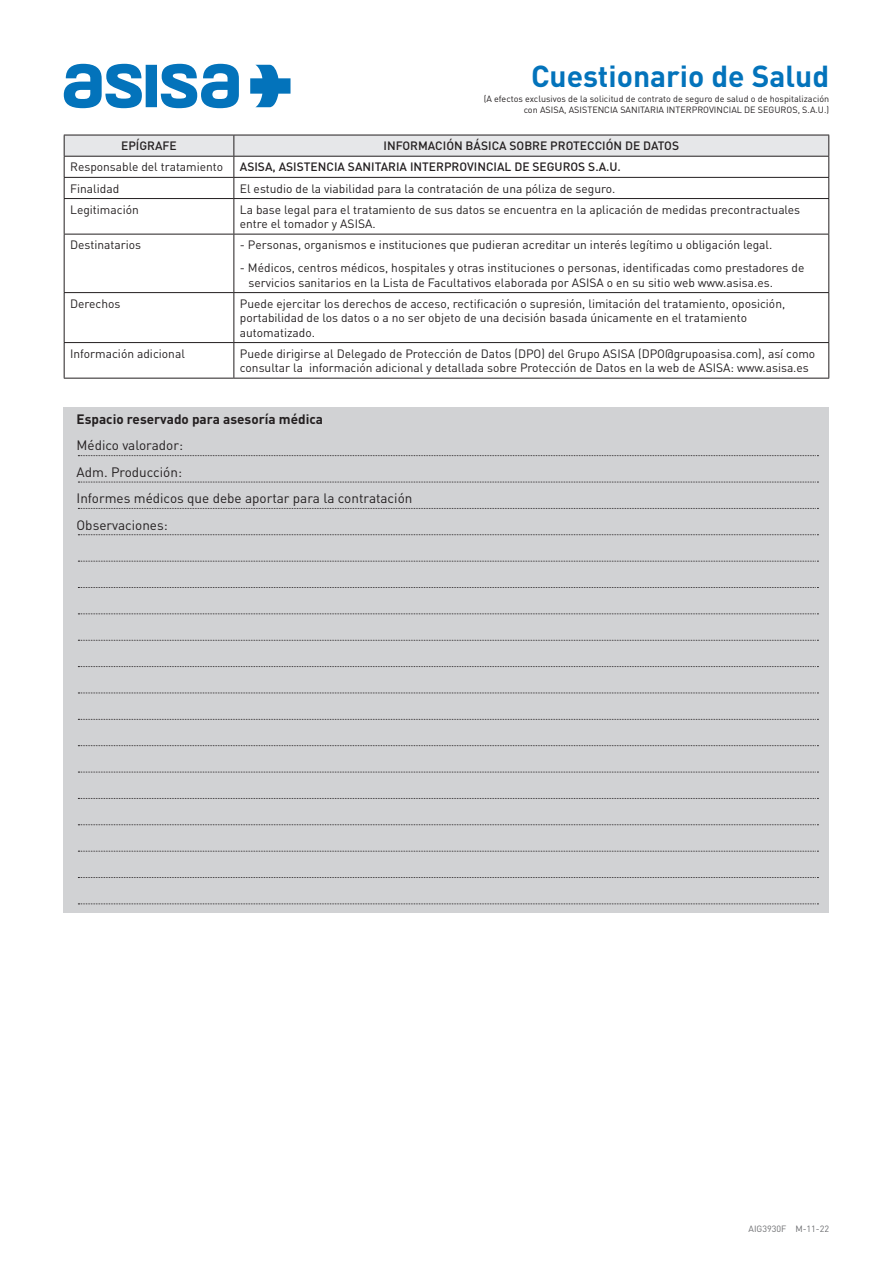
<style>
.page{position:relative;width:893px;height:1263px;background:#fff}
.page>*{position:absolute;margin:0;border:0;box-sizing:border-box;transform-origin:0 0}
.t1{font:700 30px "DIN Pro";color:#0373bb}
.t2{font:13.5px/26.5px "DIN Pro";color:#231f20}
.t3{font:700 13.5px "DIN Pro";color:#231f20}
.t4{font:12px/14.4px "DIN Pro";color:#231f20}
.t5{font:500 12px "DIN Pro";color:#231f20}
.t6{font:9px/10.8px "DIN Pro";color:#231f20;text-align:right}
.t7{font:9px "DIN Pro";color:#6c6d70}
</style>
<div class="page">
<div style="left:64px;top:407px;width:765px;height:505px;background:#d1d2d4"></div>
<svg style="left:64px;top:135px;width:765px;height:63px"></svg>
<hr style="left:64px;top:198px;width:170px;height:1px;background:#231f20">
<hr style="left:64px;top:199px;width:1px;height:35px;background:#231f20">
<hr style="left:234px;top:198px;width:595px;height:1px;background:#231f20">
<hr style="left:233px;top:199px;width:1px;height:35px;background:#231f20">
<hr style="left:828px;top:199px;width:1px;height:35px;background:#231f20">
<hr style="left:64px;top:234px;width:170px;height:1px;background:#231f20">
<hr style="left:64px;top:234px;width:1px;height:58px;background:#231f20">
<hr style="left:234px;top:234px;width:595px;height:1px;background:#231f20">
<hr style="left:233px;top:234px;width:1px;height:58px;background:#231f20">
<hr style="left:828px;top:234px;width:1px;height:58px;background:#231f20">
<hr style="left:64px;top:292px;width:170px;height:1px;background:#231f20">
<hr style="left:64px;top:293px;width:1px;height:49px;background:#231f20">
<hr style="left:234px;top:292px;width:595px;height:1px;background:#231f20">
<hr style="left:233px;top:293px;width:1px;height:49px;background:#231f20">
<hr style="left:828px;top:293px;width:1px;height:49px;background:#231f20">
<hr style="left:64px;top:342px;width:170px;height:1px;background:#231f20">
<hr style="left:64px;top:343px;width:1px;height:35px;background:#231f20">
<hr style="left:234px;top:342px;width:595px;height:1px;background:#231f20">
<hr style="left:233px;top:343px;width:1px;height:35px;background:#231f20">
<hr style="left:828px;top:343px;width:1px;height:35px;background:#231f20">
<hr style="left:64px;top:378px;width:170px;height:1px;background:#231f20">
<hr style="left:234px;top:378px;width:595px;height:1px;background:#231f20">
<svg style="left:64px;top:64px;width:226px;height:44px"></svg>
<svg style="left:78px;top:455px;width:740px;height:1px"></svg>
<svg style="left:78px;top:482px;width:740px;height:1px"></svg>
<svg style="left:78px;top:508px;width:740px;height:1px"></svg>
<svg style="left:78px;top:534px;width:740px;height:1px"></svg>
<svg style="left:78px;top:561px;width:740px;height:1px"></svg>
<svg style="left:78px;top:587px;width:740px;height:1px"></svg>
<svg style="left:78px;top:613px;width:740px;height:1px"></svg>
<svg style="left:78px;top:640px;width:740px;height:1px"></svg>
<svg style="left:78px;top:666px;width:740px;height:1px"></svg>
<svg style="left:78px;top:693px;width:740px;height:1px"></svg>
<svg style="left:78px;top:719px;width:740px;height:1px"></svg>
<svg style="left:78px;top:745px;width:740px;height:1px"></svg>
<svg style="left:78px;top:772px;width:740px;height:1px"></svg>
<svg style="left:78px;top:798px;width:740px;height:1px"></svg>
<svg style="left:78px;top:824px;width:740px;height:1px"></svg>
<svg style="left:78px;top:851px;width:740px;height:1px"></svg>
<svg style="left:78px;top:877px;width:740px;height:1px"></svg>
<svg style="left:78px;top:903px;width:740px;height:1px"></svg>
<h1 class="t1" style="left:531px;top:55px;width:300px">Cuestionario de Salud</h1>
<p class="t6" style="left:484px;top:93px;width:347px">(A efectos exclusivos de la solicitud de contrato de seguro de salud o de hospitalización con ASISA, ASISTENCIA SANITARIA INTERPROVINCIAL DE SEGUROS, S.A.U.)</p>
<p class="t5" style="left:121px;top:138px;width:57px">EPÍGRAFE</p>
<p class="t5" style="left:384px;top:138px;width:297px">INFORMACIÓN BÁSICA SOBRE PROTECCIÓN DE DATOS</p>
<p class="t4" style="left:70px;top:159px;width:155px">Responsable del tratamiento</p>
<p class="t5" style="left:240px;top:159px;width:383px">ASISA, ASISTENCIA SANITARIA INTERPROVINCIAL DE SEGUROS S.A.U.</p>
<p class="t4" style="left:70px;top:181px;width:51px">Finalidad</p>
<p class="t4" style="left:240px;top:181px;width:377px">El estudio de la viabilidad para la contratación de una póliza de seguro.</p>
<p class="t4" style="left:70px;top:202px;width:70px">Legitimación</p>
<p class="t4" style="left:240px;top:202px;width:562px">La base legal para el tratamiento de sus datos se encuentra en la aplicación de medidas precontractuales entre el tomador y ASISA.</p>
<p class="t4" style="left:70px;top:237px;width:72px">Destinatarios</p>
<p class="t4" style="left:240px;top:237px;width:534px">- Personas, organismos e instituciones que pudieran acreditar un interés legítimo u obligación legal.</p>
<p class="t4" style="left:248px;top:260px;width:558px;text-indent:-9px">- Médicos, centros médicos, hospitales y otras instituciones o personas, identificadas como prestadores de servicios sanitarios en la Lista de Facultativos elaborada por ASISA o en su sitio web www.asisa.es.</p>
<p class="t4" style="left:70px;top:296px;width:52px">Derechos</p>
<p class="t4" style="left:240px;top:296px;width:547px">Puede ejercitar los derechos de acceso, rectificación o supresión, limitación del tratamiento, oposición, portabilidad de los datos o a no ser objeto de una decisión basada únicamente en el tratamiento automatizado.</p>
<p class="t4" style="left:70px;top:346px;width:116px">Información adicional</p>
<p class="t4" style="left:240px;top:346px;width:577px">Puede dirigirse al Delegado de Protección de Datos (DPO) del Grupo ASISA (DPO@grupoasisa.com), así como consultar la información adicional y detallada sobre Protección de Datos en la web de ASISA: www.asisa.es</p>
<p class="t3" style="left:77px;top:410px;width:248px">Espacio reservado para asesoría médica</p>
<p class="t2" style="left:77px;top:431px;width:337px">Médico valorador:<br>Adm. Producción:<br>Informes médicos que debe aportar para la contratación<br>Observaciones:</p>
<p class="t7" style="left:748px;top:1222px;width:82px">AIG3930F M-11-22</p>
</div>
